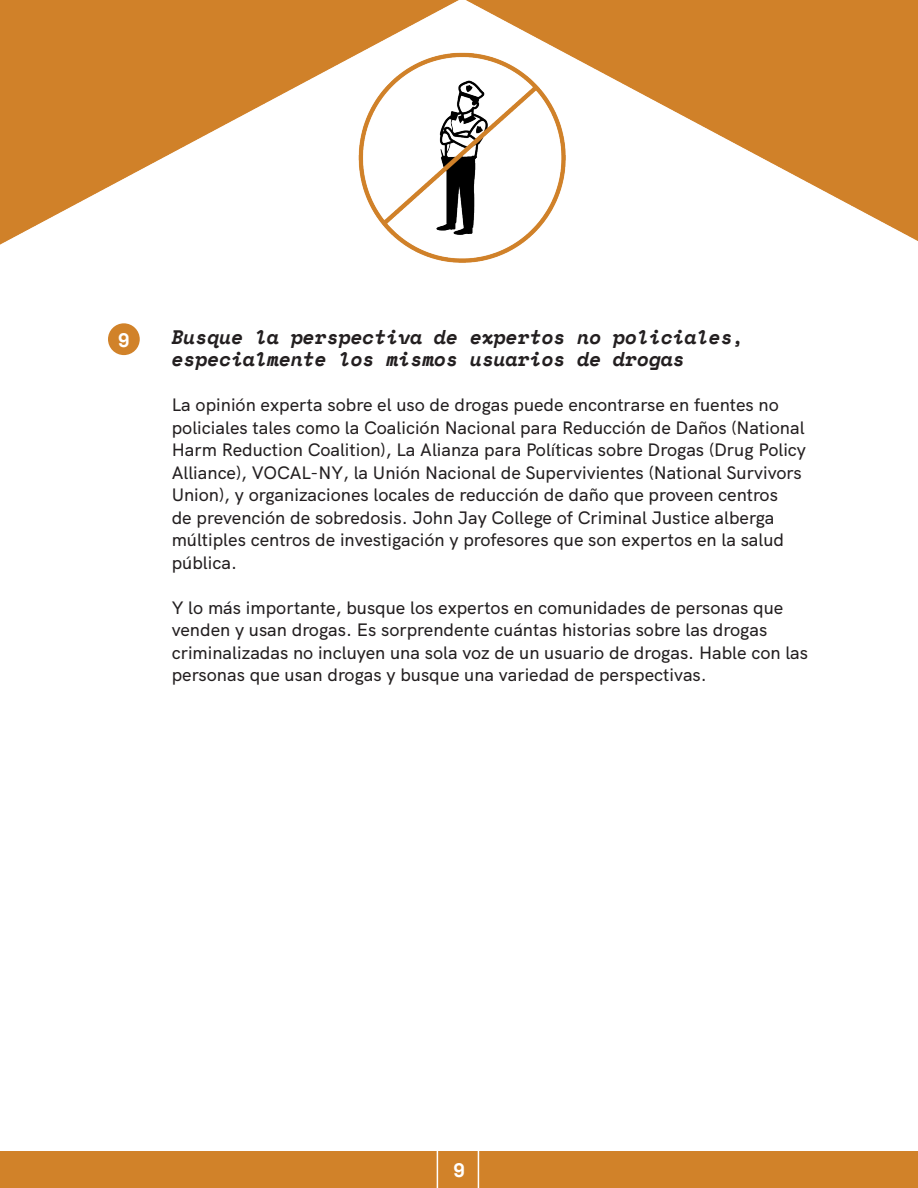
<style>
.page{position:relative;width:918px;height:1188px;background:#fff}
.page>*{position:absolute;margin:0;border:0;box-sizing:border-box;transform-origin:0 0}
.t1{font:italic 700 19.5px/22.5px "Space Mono";color:#231f20}
.t2{font:700 19.5px "Space Mono";color:#fff}
.t3{font:500 18px/22.5px "HK Grotesk";color:#231f20}
</style>
<div class="page">
<div style="left:0;top:1151px;width:918px;height:37px;background:#d18229"></div>
<svg style="left:437px;top:1151px;width:42px;height:37px"></svg>
<img style="left:0;top:0;width:918px;height:263px">
<div style="left:108px;top:323px;width:32px;height:32px;background:#d18229;border-radius:50%"></div>
<p class="t2" style="left:118px;top:325px;width:13px">9</p>
<p class="t1" style="left:172px;top:325px;width:574px">Busque la perspectiva de expertos no policiales, especialmente los mismos usuarios de drogas</p>
<p class="t3" style="left:172px;top:392px;width:636px">La opinión experta sobre el uso de drogas puede encontrarse en fuentes no policiales tales como la Coalición Nacional para Reducción de Daños (National Harm Reduction Coalition), La Alianza para Políticas sobre Drogas (Drug Policy Alliance), VOCAL-NY, la Unión Nacional de Supervivientes (National Survivors Union), y organizaciones locales de reducción de daño que proveen centros<br>de prevención de sobredosis. John Jay College of Criminal Justice alberga múltiples centros de investigación y profesores que son expertos en la salud pública.</p>
<p class="t3" style="left:172px;top:595px;width:638px">Y lo más importante, busque los expertos en comunidades de personas que venden y usan drogas. Es sorprendente cuántas historias sobre las drogas criminalizadas no incluyen una sola voz de un usuario de drogas. Hable con las personas que usan drogas y busque una variedad de perspectivas.</p>
<p class="t2" style="left:453px;top:1155px;width:13px">9</p>
</div>
